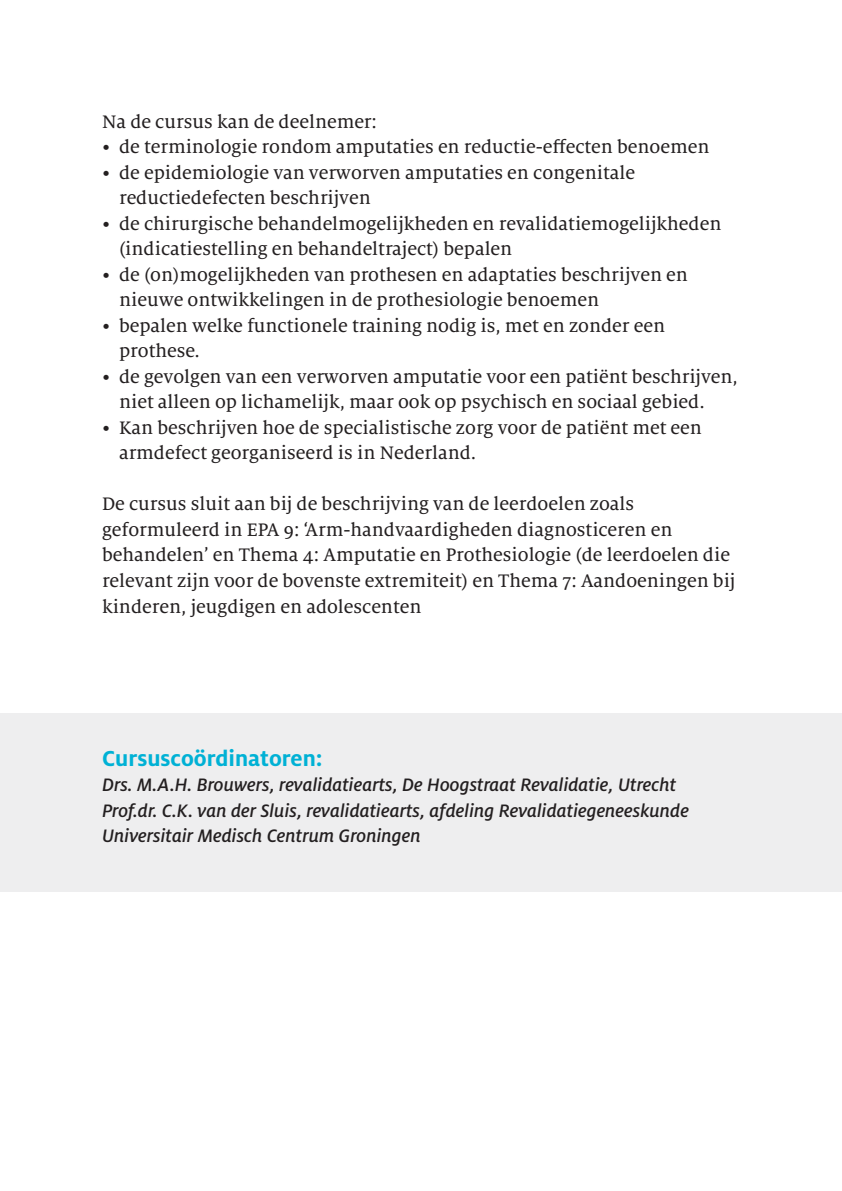
<style>
.page{position:relative;width:842px;height:1191px;background:#fff}
.page>*{position:absolute;margin:0;border:0;box-sizing:border-box;transform-origin:0 0}
.Paragraafkop{font:700 24px "Milo OT";color:#00b1d5}
.Leestekst{font:20px/25.6px "Milo Serif OT Text";color:#231f20}
.Subparagraafkop{font:italic 500 20px "Milo OT";color:#231f20}
</style>
<div class="page">
<div style="left:0;top:713px;width:842px;height:178px;background:#eeeeef"></div>
<p class="Leestekst" style="left:102px;top:109px;width:276px">Na de cursus kan de deelnemer:</p>
<p class="Leestekst" style="left:102px;top:134px;width:609px">• de terminologie rondom amputaties en reductie-effecten benoemen</p>
<p class="Leestekst" style="left:119px;top:160px;width:517px;text-indent:-17px">• de epidemiologie van verworven amputaties en congenitale reductiedefecten beschrijven</p>
<p class="Leestekst" style="left:119px;top:211px;width:604px;text-indent:-17px">• de chirurgische behandelmogelijkheden en revalidatiemogelijkheden (indicatiestelling en behandeltraject) bepalen</p>
<p class="Leestekst" style="left:119px;top:262px;width:570px;text-indent:-17px">• de (on)mogelijkheden van prothesen en adaptaties beschrijven en nieuwe ontwikkelingen in de prothesiologie benoemen</p>
<p class="Leestekst" style="left:119px;top:313px;width:547px;text-indent:-17px">• bepalen welke functionele training nodig is, met en zonder een prothese.</p>
<p class="Leestekst" style="left:119px;top:364px;width:620px;text-indent:-17px">• de gevolgen van een verworven amputatie voor een patiënt beschrijven, niet alleen op lichamelijk, maar ook op psychisch en sociaal gebied.</p>
<p class="Leestekst" style="left:119px;top:415px;width:584px;text-indent:-17px">• Kan beschrijven hoe de specialistische zorg voor de patiënt met een armdefect georganiseerd is in Nederland.</p>
<p class="Leestekst" style="left:102px;top:492px;width:635px">De cursus sluit aan bij de beschrijving van de leerdoelen zoals geformuleerd in EPA 9: ‘Arm-handvaardigheden diagnosticeren en behandelen’ en Thema 4: Amputatie en Prothesiologie (de leerdoelen die relevant zijn voor de bovenste extremiteit) en Thema 7: Aandoeningen bij kinderen, jeugdigen en adolescenten</p>
<p class="Paragraafkop" style="left:102px;top:744px;width:222px">Cursuscoördinatoren:</p>
<p class="Subparagraafkop" style="left:102px;top:774px;width:576px">Drs. M.A.H. Brouwers, revalidatiearts, De Hoogstraat Revalidatie, Utrecht</p>
<p class="Subparagraafkop" style="left:102px;top:799px;width:588px">Prof.dr. C.K. van der Sluis, revalidatiearts, afdeling Revalidatiegeneeskunde</p>
<p class="Subparagraafkop" style="left:102px;top:825px;width:320px">Universitair Medisch Centrum Groningen</p>
</div>
